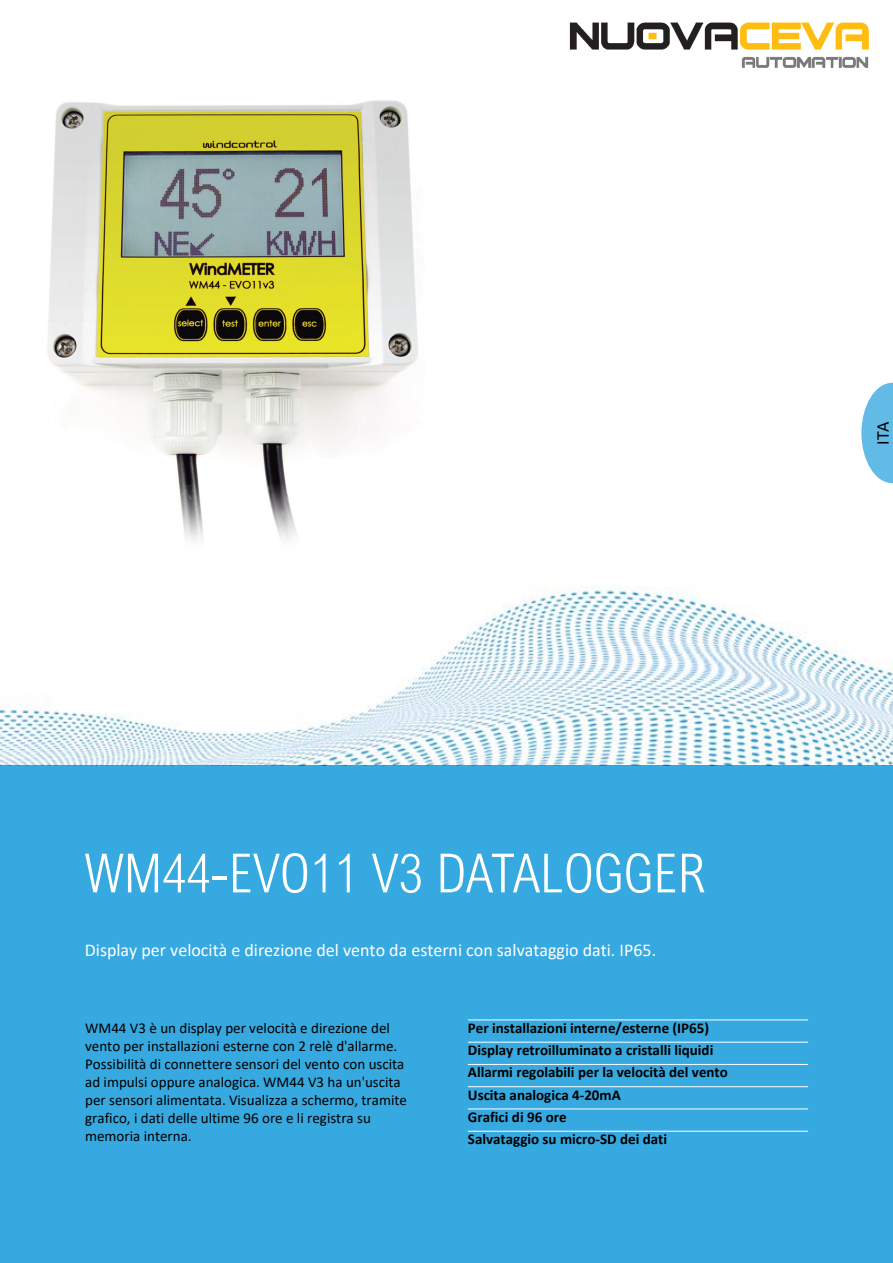
<style>
.page{position:relative;width:893px;height:1263px;background:#fff}
.page>*{position:absolute;margin:0;border:0;box-sizing:border-box;transform-origin:0 0}
.t1{font:300 54px "Arial Nova Cond";color:#fff}
.t2{font:18px "Calibri";color:#fff}
.t3{font:18px "Calibri";color:#000}
.t4{font:15px/18px "Calibri";color:#000}
.t5{font:700 15px/22.2px "Calibri";color:#000}
</style>
<div class="page">
<div style="left:0;top:765px;width:893px;height:498px;background:#36a9e1"></div>
<hr style="left:468px;top:1020px;width:340px;height:1px;background:#fff">
<hr style="left:468px;top:1042px;width:340px;height:1px;background:#fff">
<hr style="left:468px;top:1064px;width:340px;height:1px;background:#fff">
<hr style="left:468px;top:1086px;width:340px;height:1px;background:#fff">
<hr style="left:468px;top:1109px;width:340px;height:1px;background:#fff">
<hr style="left:468px;top:1131px;width:340px;height:1px;background:#fff">
<img style="left:0;top:587px;width:893px;height:178px">
<svg style="left:861px;top:383px;width:32px;height:100px"></svg>
<img style="left:569px;top:22px;width:300px;height:46px">
<img style="left:47px;top:100px;width:371px;height:441px">
<p class="t3" style="left:870px;top:445px;width:25px;rotate:-90deg">ITA</p>
<h1 class="t1" style="left:85px;top:840px;width:622px">WM44-EVO11 V3 DATALOGGER</h1>
<p class="t2" style="left:85px;top:938px;width:573px">Display per velocità e direzione del vento da esterni con salvataggio dati. IP65.</p>
<p class="t4" style="left:85px;top:1018px;width:323px">WM44 V3 è un display per velocità e direzione del vento per installazioni esterne con 2 relè d'allarme.<br>Possibilità di connettere sensori del vento con uscita ad impulsi oppure analogica. WM44 V3 ha un'uscita per sensori alimentata. Visualizza a schermo, tramite grafico, i dati delle ultime 96 ore e li registra su memoria interna.</p>
<p class="t5" style="left:468px;top:1016px;width:261px">Per installazioni interne/esterne (IP65)<br>Display retroilluminato a cristalli liquidi Allarmi regolabili per la velocità del vento Uscita analogica 4-20mA<br>Grafici di 96 ore<br>Salvataggio su micro-SD dei dati</p>
</div>
